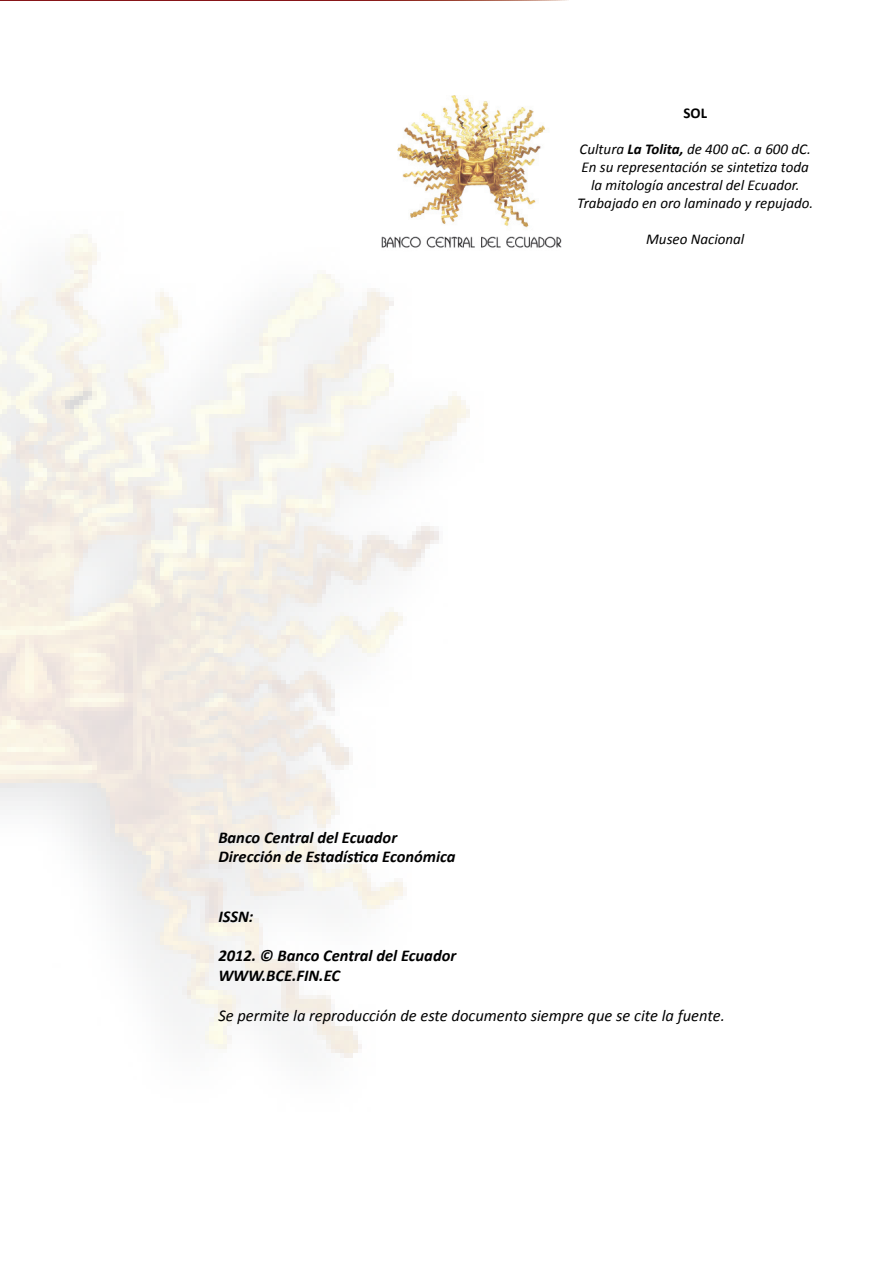
<style>
.page{position:relative;width:893px;height:1263px;background:#fff}
.page>*{position:absolute;margin:0;border:0;box-sizing:border-box;transform-origin:0 0}
.t1{font:italic 700 16.5px/19.8px "Calibri";color:#000}
.t2{font:italic 16.5px "Calibri";color:#000}
.t3{font:italic 15px/18px "Calibri";color:#000;text-align:center}
.t4{font:700 15px "Calibri";color:#000}
.s1{font-weight:700}
</style>
<div class="page">
<hr style="left:0;top:62px;width:821px;height:1px;background:#871518">
<img style="left:0;top:234px;width:470px;height:824px">
<img style="left:382px;top:96px;width:179px;height:155px">
<div style="left:1px;top:1px;width:892px;height:83px;background:#fff"></div>
<p class="t4" style="left:683px;top:103px;width:25px">SOL</p>
<p class="t3" style="left:577px;top:139px;width:238px">Cultura <span class="s1">La Tolita,</span> de 400 aC. a 600 dC.<br>En su representación se sintetiza toda la mitología ancestral del Ecuador.<br>Trabajado en oro laminado y repujado.</p>
<p class="t3" style="left:646px;top:229px;width:100px">Museo Nacional</p>
<p class="t1" style="left:218px;top:826px;width:239px">Banco Central del Ecuador<br>Dirección de Estadística Económica</p>
<p class="t1" style="left:218px;top:906px;width:37px">ISSN:</p>
<p class="t1" style="left:218px;top:945px;width:239px">2012. © Banco Central del Ecuador<br>WWW.BCE.FIN.EC</p>
<p class="t2" style="left:218px;top:1005px;width:508px">Se permite la reproducción de este documento siempre que se cite la fuente.</p>
</div>
